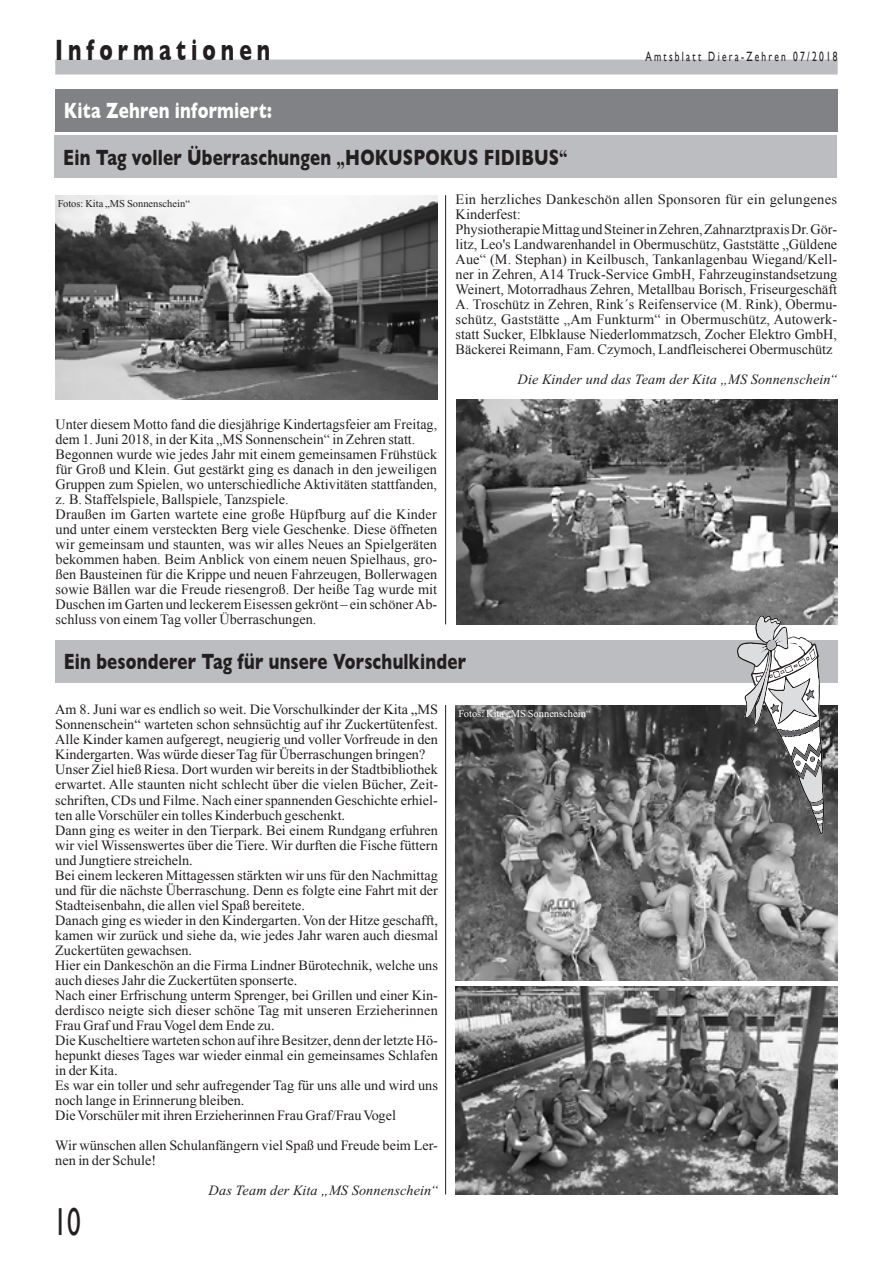
<style>
.page{position:relative;width:893px;height:1263px;background:#fff}
.page>*{position:absolute;margin:0;border:0;box-sizing:border-box;transform-origin:0 0}
.t1{font:39px "Gill Sans";color:#231f20;scale:.7 1}
.t2{font:700 30px "Gill Sans";letter-spacing:.24em;color:#231f20;scale:.7 1}
.t3{font:700 22.5px "Gill Sans";letter-spacing:.01em;color:#231f20;scale:.75 1}
.t4{font:700 22.5px "Gill Sans";letter-spacing:.015em;color:#fff;scale:.75 1}
.t5{font:14.25px/15px "Times New Roman";color:#231f20}
.t6{font:14.25px/15px "Times New Roman";color:#231f20}
.t7{font:italic 14.25px "Times New Roman";letter-spacing:.005em;color:#231f20}
.t8{font:13.5px "Gill Sans";letter-spacing:.24em;color:#231f20;scale:.7 1}
.t9{font:10.5px "Times New Roman";color:#231f20}
.t10{font:10.5px "Times New Roman";color:#fff}
.s1{font-family:"Times New Roman"}
</style>
<div class="page">
<div style="left:55px;top:60px;width:783px;height:15px;background:#bcbdc0"></div>
<img style="left:55px;top:195px;width:382px;height:204px">
<img style="left:456px;top:705px;width:381px;height:275px">
<img style="left:456px;top:986px;width:381px;height:208px">
<img style="left:456px;top:399px;width:382px;height:225px">
<div style="left:55px;top:135px;width:782px;height:43px;background:#bcbdc0"></div>
<div style="left:55px;top:640px;width:783px;height:42px;background:#bcbdc0"></div>
<hr style="left:445px;top:195px;width:1px;height:429px;background:#231f20">
<hr style="left:445px;top:705px;width:1px;height:489px;background:#231f20">
<div style="left:55px;top:89px;width:783px;height:43px;background:#808285"></div>
<svg style="left:737px;top:615px;width:87px;height:219px"></svg>
<h2 class="t2" style="left:55px;top:32px;width:309px">Informationen</h2>
<h3 class="t4" style="left:64px;top:98px;width:279px">Kita Zehren informiert:</h3>
<h3 class="t3" style="left:63px;top:145px;width:674px">Ein Tag voller Überraschungen <span class="s1">„</span>HOKUSPOKUS FIDIBUS<span class="s1">“</span></h3>
<p class="t8" style="left:645px;top:49px;width:276px">Amtsblatt Diera-Zehren 07/2018</p>
<p class="t9" style="left:58px;top:198px;width:134px">Fotos: Kita „MS Sonnenschein“</p>
<p class="t6" style="left:56px;top:417px;width:383px">Unter diesem Motto fand die diesjährige Kindertagsfeier am Freitag, dem 1. Juni 2018, in der Kita „MS Sonnenschein“ in Zehren statt.<br>Begonnen wurde wie jedes Jahr mit einem gemeinsamen Frühstück für Groß und Klein. Gut gestärkt ging es danach in den jeweiligen Gruppen zum Spielen, wo unterschiedliche Aktivitäten stattfanden, z. B. Staffelspiele, Ballspiele, Tanzspiele.<br>Draußen im Garten wartete eine große Hüpfburg auf die Kinder und unter einem versteckten Berg viele Geschenke. Diese öffneten wir gemeinsam und staunten, was wir alles Neues an Spielgeräten bekommen haben. Beim Anblick von einem neuen Spielhaus, gro&shy;ßen Bausteinen für die Krippe und neuen Fahrzeugen, Bollerwagen sowie Bällen war die Freude riesengroß. Der heiße Tag wurde mit Duschen im Garten und leckerem Eisessen gekrönt – ein schöner Ab&shy;schluss von einem Tag voller Überraschungen.</p>
<p class="t6" style="left:456px;top:192px;width:383px">Ein herzliches Dankeschön allen Sponsoren für ein gelungenes Kinderfest:<br>Physiotherapie Mittag und Steiner in Zehren, Zahnarztpraxis Dr. Gör&shy;litz, Leo's Landwarenhandel in Obermuschütz, Gaststätte „Güldene Aue“ (M. Stephan) in Keilbusch, Tankanlagenbau Wiegand/Kell&shy;ner in Zehren, A14 Truck-Service GmbH, Fahrzeuginstandsetzung Weinert, Motorradhaus Zehren, Metallbau Borisch, Friseurgeschäft A. Troschütz in Zehren, Rink´s Reifenservice (M. Rink), Obermu&shy;schütz, Gaststätte „Am Funkturm“ in Obermuschütz, Autowerk&shy;statt Sucker, Elbklause Niederlommatzsch, Zocher Elektro GmbH, Bäckerei Reimann, Fam. Czymoch, Landfleischerei Obermuschütz</p>
<p class="t7" style="left:518px;top:372px;width:321px">Die Kinder und das Team der Kita „MS Sonnenschein“</p>
<h3 class="t3" style="left:64px;top:648px;width:538px">Ein besonderer Tag für unsere Vorschulkinder</h3>
<p class="t5" style="left:55px;top:702px;width:384px">Am 8. Juni war es endlich so weit. Die Vorschulkinder der Kita „MS Sonnenschein“ warteten schon sehnsüchtig auf ihr Zuckertütenfest.<br>Alle Kinder kamen aufgeregt, neugierig und voller Vorfreude in den Kindergarten. Was würde dieser Tag für Überraschungen bringen?<br>Unser Ziel hieß Riesa. Dort wurden wir bereits in der Stadtbibliothek erwartet. Alle staunten nicht schlecht über die vielen Bücher, Zeit&shy;schriften, CDs und Filme. Nach einer spannenden Geschichte erhiel&shy;ten alle Vorschüler ein tolles Kinderbuch geschenkt.<br>Dann ging es weiter in den Tierpark. Bei einem Rundgang erfuhren wir viel Wissenswertes über die Tiere. Wir durften die Fische füttern und Jungtiere streicheln.<br>Bei einem leckeren Mittagessen stärkten wir uns für den Nachmittag und für die nächste Überraschung. Denn es folgte eine Fahrt mit der Stadteisenbahn, die allen viel Spaß bereitete.<br>Danach ging es wieder in den Kindergarten. Von der Hitze geschafft, kamen wir zurück und siehe da, wie jedes Jahr waren auch diesmal Zuckertüten gewachsen.<br>Hier ein Dankeschön an die Firma Lindner Bürotechnik, welche uns auch dieses Jahr die Zuckertüten sponserte.<br>Nach einer Erfrischung unterm Sprenger, bei Grillen und einer Kin&shy;derdisco neigte sich dieser schöne Tag mit unseren Erzieherinnen Frau Graf und Frau Vogel dem Ende zu.<br>Die Kuscheltiere warteten schon auf ihre Besitzer, denn der letzte Hö&shy;hepunkt dieses Tages war wieder einmal ein gemeinsames Schlafen in der Kita.<br>Es war ein toller und sehr aufregender Tag für uns alle und wird uns noch lange in Erinnerung bleiben.<br>Die Vorschüler mit ihren Erzieherinnen Frau Graf/Frau Vogel</p>
<p class="t5" style="left:55px;top:1137px;width:384px">Wir wünschen allen Schulanfängern viel Spaß und Freude beim Ler&shy;nen in der Schule!</p>
<p class="t7" style="left:209px;top:1182px;width:231px">Das Team der Kita „MS Sonnenschein“</p>
<h1 class="t1" style="left:53px;top:1198px;width:41px">10</h1>
<p class="t10" style="left:459px;top:708px;width:134px">Fotos: Kita „MS Sonnenschein“</p>
</div>
